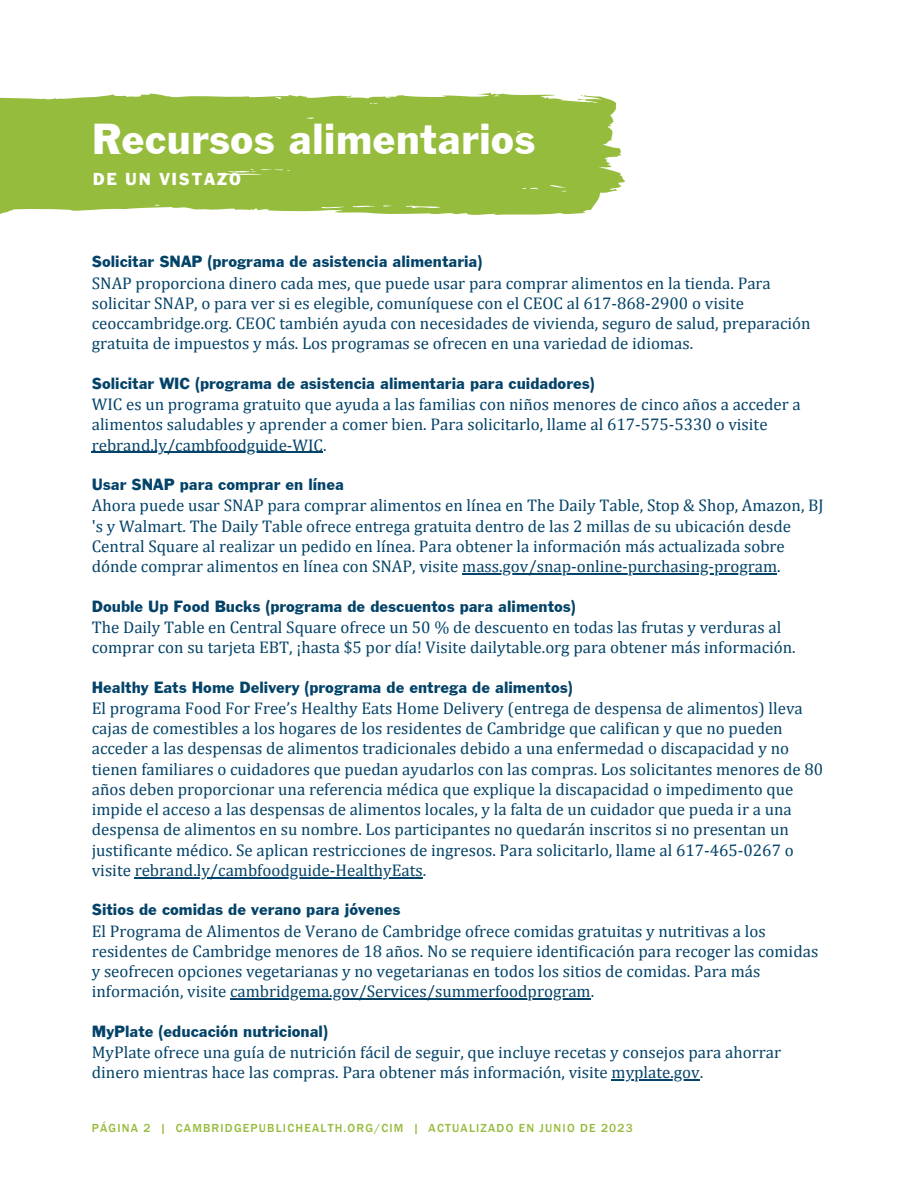
<style>
.page{position:relative;width:918px;height:1188px;background:#fff}
.page>*{position:absolute;margin:0;border:0;box-sizing:border-box;transform-origin:0 0}
.t1{font:45.15px "Franklin Gothic";color:#fff}
.t2{font:18px "Franklin Gothic";letter-spacing:.09em;color:#fff}
.t3{font:16.95px/20.2px "Cambria";color:#044369}
.t4{font:16.95px "Franklin Gothic";color:#044369}
.t5{font:500 12px "Franklin Gothic";letter-spacing:.1em;color:#96bc3d}
</style>
<div class="page">
<hr style="left:92px;top:452px;width:231px;height:1px;background:#044369">
<hr style="left:462px;top:573px;width:315px;height:1px;background:#044369">
<hr style="left:135px;top:877px;width:288px;height:1px;background:#044369">
<hr style="left:230px;top:999px;width:361px;height:1px;background:#044369">
<hr style="left:612px;top:1080px;width:88px;height:1px;background:#044369">
<svg style="left:0;top:92px;width:625px;height:123px;background:#9fc24f"></svg>
<p class="t1" style="left:92px;top:123px;width:445px">Recursos alimentarios</p>
<p class="t2" style="left:93px;top:172px;width:150px">DE UN VISTAZO</p>
<p class="t4" style="left:92px;top:256px;width:392px">Solicitar SNAP (programa de asistencia alimentaria)</p>
<p class="t3" style="left:92px;top:272px;width:720px">SNAP proporciona dinero cada mes, que puede usar para comprar alimentos en la tienda. Para solicitar SNAP, o para ver si es elegible, comuníquese con el CEOC al 617-868-2900 o visite ceoccambridge.org. CEOC también ayuda con necesidades de vivienda, seguro de salud, preparación gratuita de impuestos y más. Los programas se ofrecen en una variedad de idiomas.</p>
<p class="t4" style="left:92px;top:377px;width:504px">Solicitar WIC (programa de asistencia alimentaria para cuidadores)</p>
<p class="t3" style="left:92px;top:394px;width:710px">WIC es un programa gratuito que ayuda a las familias con niños menores de cinco años a acceder a alimentos saludables y aprender a comer bien. Para solicitarlo, llame al 617-575-5330 o visite rebrand.ly/cambfoodguide-WIC.</p>
<p class="t4" style="left:92px;top:479px;width:254px">Usar SNAP para comprar en línea</p>
<p class="t3" style="left:92px;top:495px;width:733px">Ahora puede usar SNAP para comprar alimentos en línea en The Daily Table, Stop &amp; Shop, Amazon, BJ 's y Walmart. The Daily Table ofrece entrega gratuita dentro de las 2 millas de su ubicación desde Central Square al realizar un pedido en línea. Para obtener la información más actualizada sobre dónde comprar alimentos en línea con SNAP, visite mass.gov/snap-online-purchasing-program.</p>
<p class="t4" style="left:92px;top:600px;width:486px">Double Up Food Bucks (programa de descuentos para alimentos)</p>
<p class="t3" style="left:92px;top:617px;width:705px">The Daily Table en Central Square ofrece un 50 % de descuento en todas las frutas y verduras al comprar con su tarjeta EBT, ¡hasta $5 por día! Visite dailytable.org para obtener más información.</p>
<p class="t4" style="left:92px;top:681px;width:482px">Healthy Eats Home Delivery (programa de entrega de alimentos)</p>
<p class="t3" style="left:92px;top:698px;width:733px">El programa Food For Free’s Healthy Eats Home Delivery (entrega de despensa de alimentos) lleva cajas de comestibles a los hogares de los residentes de Cambridge que califican y que no pueden acceder a las despensas de alimentos tradicionales debido a una enfermedad o discapacidad y no tienen familiares o cuidadores que puedan ayudarlos con las compras. Los solicitantes menores de 80 años deben proporcionar una referencia médica que explique la discapacidad o impedimento que impide el acceso a las despensas de alimentos locales, y la falta de un cuidador que pueda ir a una despensa de alimentos en su nombre. Los participantes no quedarán inscritos si no presentan un justificante médico. Se aplican restricciones de ingresos. Para solicitarlo, llame al 617-465-0267 o visite rebrand.ly/cambfoodguide-HealthyEats.</p>
<p class="t4" style="left:92px;top:904px;width:310px">Sitios de comidas de verano para jóvenes</p>
<p class="t3" style="left:92px;top:920px;width:728px">El Programa de Alimentos de Verano de Cambridge ofrece comidas gratuitas y nutritivas a los residentes de Cambridge menores de 18 años. No se requiere identificación para recoger las comidas y seofrecen opciones vegetarianas y no vegetarianas en todos los sitios de comidas. Para más información, visite cambridgema.gov/Services/summerfoodprogram.</p>
<p class="t4" style="left:92px;top:1025px;width:238px">MyPlate (educación nutricional)</p>
<p class="t3" style="left:92px;top:1042px;width:691px">MyPlate ofrece una guía de nutrición fácil de seguir, que incluye recetas y consejos para ahorrar dinero mientras hace las compras. Para obtener más información, visite myplate.gov.</p>
<p class="t5" style="left:92px;top:1121px;width:543px">PÁGINA 2 | CAMBRIDGEPUBLICHEALTH.ORG/CIM | ACTUALIZADO EN JUNIO DE 2023</p>
</div>
